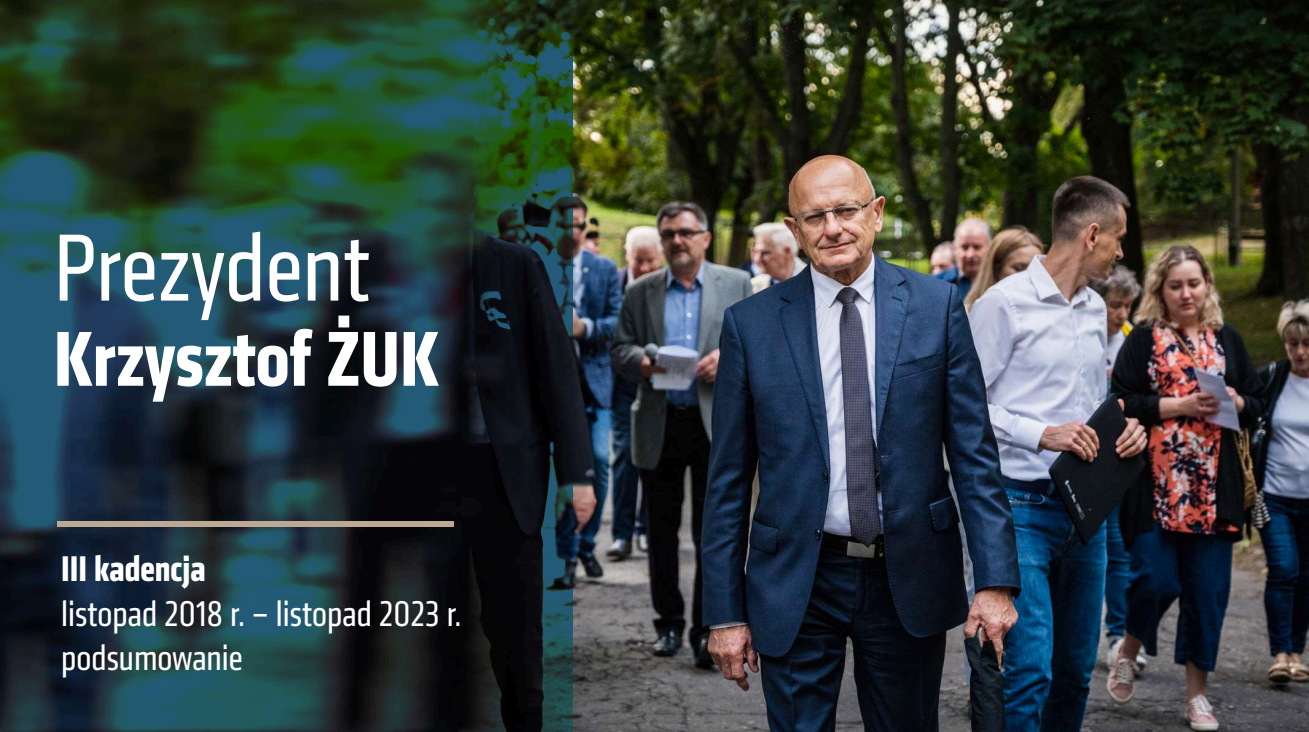
<style>
.page{position:relative;width:1309px;height:732px;background:#fff}
.page>*{position:absolute;margin:0;border:0;box-sizing:border-box;transform-origin:0 0}
.t1{font:98.88px "Klavika Condensed";color:#fff}
.t2{font:700 80.62px "Klavika Condensed";color:#fff}
.t3{font:37px/44.5px "Klavika Condensed";color:#fff}
.t4{font:700 37px "Klavika Condensed";color:#fff}
</style>
<div class="page">
<img style="left:572px;top:0;width:737px;height:731px">
<svg style="left:0;top:0;width:572px;height:731px;background:#1a3333"></svg>
<div style="left:58px;top:521px;width:396px;height:5px;background:#bda993"></div>
<h1 class="t1" style="left:54px;top:210px;width:318px">Prezydent</h1>
<h2 class="t2" style="left:54px;top:306px;width:387px">Krzysztof ŻUK</h2>
<p class="t4" style="left:61px;top:545px;width:146px">III kadencja</p>
<p class="t3" style="left:61px;top:591px;width:402px">listopad 2018 r. – listopad 2023 r. podsumowanie</p>
</div>
